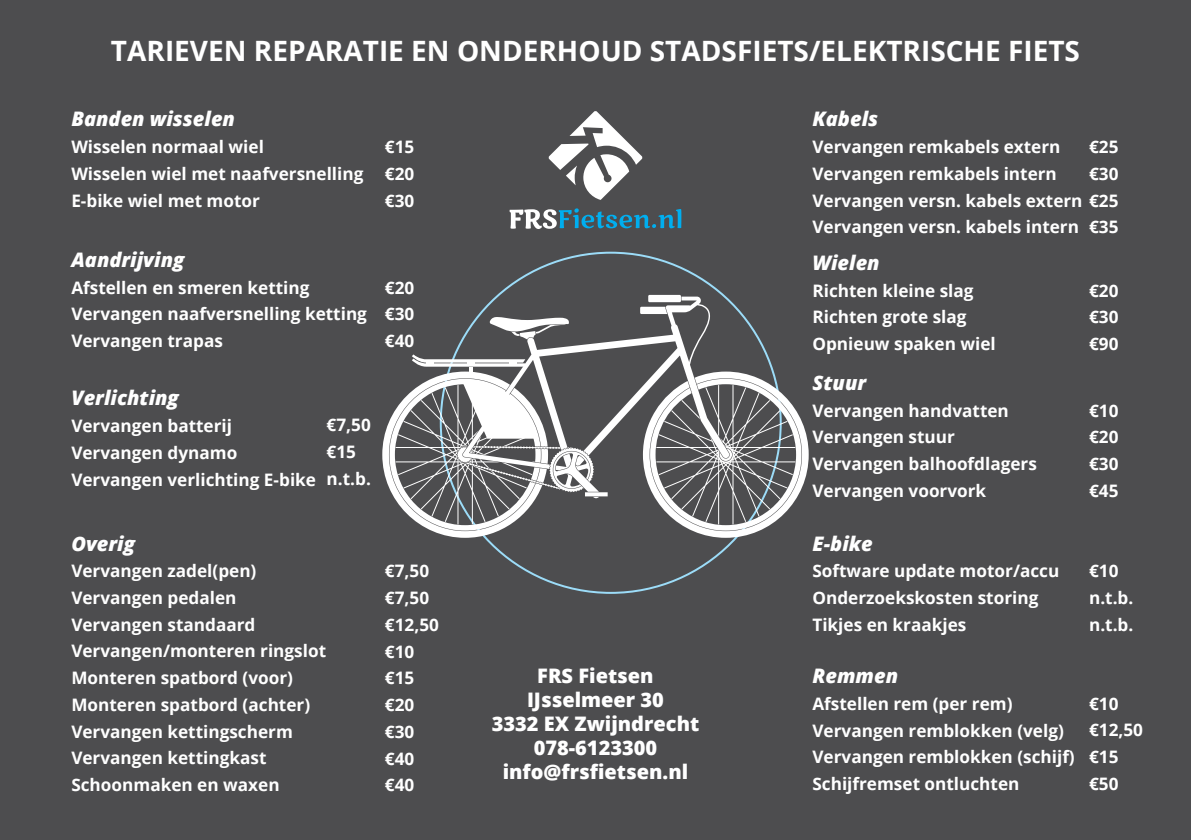
<style>
.page{position:relative;width:1191px;height:840px;background:#fff}
.page>*{position:absolute;margin:0;border:0;box-sizing:border-box;transform-origin:0 0}
.t1{font:700 28px "Open Sans";color:#fff}
.zwart{font:italic 800 20px "Open Sans";color:#fff}
.t2{font:800 20px/24px "Open Sans";color:#fff;text-align:center}
.zwart-2{font:700 17.2px/26.8px "Open Sans";color:#fff}
</style>
<div class="page">
<div style="left:0;top:0;width:1191px;height:839px;background:#4d4d4f"></div>
<svg style="left:382px;top:295px;width:426px;height:242px;fill:#4d4d4f"></svg>
<svg style="left:412px;top:354px;width:113px;height:19px"></svg>
<svg style="left:682px;top:303px;width:29px;height:77px"></svg>
<svg style="left:548px;top:111px;width:94px;height:89px"></svg>
<svg style="left:509px;top:208px;width:172px;height:21px;background:#547b8b"></svg>
<p class="t1" style="left:111px;top:31px;width:970px">TARIEVEN REPARATIE EN ONDERHOUD STADSFIETS/ELEKTRISCHE FIETS</p>
<p class="zwart" style="left:71px;top:104px;width:165px">Banden wisselen</p>
<p class="zwart-2" style="left:71px;top:133px;width:194px">Wisselen normaal wiel</p>
<p class="zwart-2" style="left:71px;top:160px;width:293px">Wisselen wiel met naafversnelling<br>E-bike wiel met motor</p>
<p class="zwart-2" style="left:385px;top:133px;width:31px;text-align:justify">€15 €20 €30</p>
<p class="zwart" style="left:71px;top:244px;width:114px">Aandrijving</p>
<p class="zwart-2" style="left:71px;top:273px;width:240px">Afstellen en smeren ketting</p>
<p class="zwart-2" style="left:71px;top:300px;width:297px">Vervangen naafversnelling ketting</p>
<p class="zwart-2" style="left:71px;top:327px;width:153px">Vervangen trapas</p>
<p class="zwart-2" style="left:385px;top:273px;width:31px">€20</p>
<p class="zwart-2" style="left:385px;top:300px;width:31px">€30</p>
<p class="zwart-2" style="left:385px;top:327px;width:31px">€40</p>
<p class="zwart" style="left:71px;top:382px;width:109px">Verlichting</p>
<p class="zwart-2" style="left:71px;top:412px;width:162px">Vervangen batterij</p>
<p class="zwart-2" style="left:71px;top:438px;width:167px">Vervangen dynamo</p>
<p class="zwart-2" style="left:71px;top:465px;width:246px">Vervangen verlichting E-bike</p>
<p class="zwart-2" style="left:327px;top:411px;width:46px">€7,50 €15 n.t.b.</p>
<p class="zwart" style="left:71px;top:527px;width:65px">Overig</p>
<p class="zwart-2" style="left:71px;top:557px;width:187px">Vervangen zadel(pen)</p>
<p class="zwart-2" style="left:71px;top:583px;width:167px">Vervangen pedalen</p>
<p class="zwart-2" style="left:71px;top:610px;width:186px">Vervangen standaard</p>
<p class="zwart-2" style="left:71px;top:637px;width:256px">Vervangen/monteren ringslot</p>
<p class="zwart-2" style="left:71px;top:663px;width:223px">Monteren spatbord (voor)</p>
<p class="zwart-2" style="left:71px;top:690px;width:240px">Monteren spatbord (achter)</p>
<p class="zwart-2" style="left:71px;top:717px;width:223px">Vervangen kettingscherm</p>
<p class="zwart-2" style="left:71px;top:744px;width:197px">Vervangen kettingkast</p>
<p class="zwart-2" style="left:71px;top:770px;width:210px">Schoonmaken en waxen</p>
<p class="zwart-2" style="left:385px;top:557px;width:56px">€7,50 €7,50 €12,50 €10 €15 €20 €30 €40 €40</p>
<p class="t2" style="left:492px;top:662px;width:209px">FRS Fietsen<br>IJsselmeer 30<br>3332 EX Zwijndrecht<br>078-6123300 info@frsfietsen.nl</p>
<p class="zwart" style="left:812px;top:104px;width:67px">Kabels</p>
<p class="zwart-2" style="left:812px;top:133px;width:249px">Vervangen remkabels extern</p>
<p class="zwart-2" style="left:812px;top:160px;width:246px">Vervangen remkabels intern</p>
<p class="zwart-2" style="left:812px;top:186px;width:307px">Vervangen versn. kabels extern €25</p>
<p class="zwart-2" style="left:812px;top:213px;width:268px">Vervangen versn. kabels intern</p>
<p class="zwart-2" style="left:1089px;top:133px;width:31px">€25</p>
<p class="zwart-2" style="left:1089px;top:160px;width:31px">€30</p>
<p class="zwart-2" style="left:1089px;top:213px;width:31px">€35</p>
<p class="zwart" style="left:812px;top:247px;width:69px">Wielen</p>
<p class="zwart-2" style="left:812px;top:276px;width:163px">Richten kleine slag</p>
<p class="zwart-2" style="left:812px;top:303px;width:156px">Richten grote slag</p>
<p class="zwart-2" style="left:812px;top:330px;width:185px">Opnieuw spaken wiel</p>
<p class="zwart" style="left:812px;top:367px;width:55px">Stuur</p>
<p class="zwart-2" style="left:812px;top:396px;width:198px">Vervangen handvatten</p>
<p class="zwart-2" style="left:812px;top:423px;width:144px">Vervangen stuur</p>
<p class="zwart-2" style="left:812px;top:450px;width:226px">Vervangen balhoofdlagers</p>
<p class="zwart-2" style="left:812px;top:476px;width:175px">Vervangen voorvork</p>
<p class="zwart" style="left:812px;top:527px;width:62px">E-bike</p>
<p class="zwart-2" style="left:812px;top:557px;width:248px">Software update motor/accu</p>
<p class="zwart-2" style="left:812px;top:583px;width:227px">Onderzoekskosten storing</p>
<p class="zwart-2" style="left:812px;top:610px;width:155px">Tikjes en kraakjes</p>
<p class="zwart" style="left:812px;top:660px;width:87px">Remmen</p>
<p class="zwart-2" style="left:812px;top:689px;width:202px">Afstellen rem (per rem)</p>
<p class="zwart-2" style="left:812px;top:716px;width:253px">Vervangen remblokken (velg)</p>
<p class="zwart-2" style="left:812px;top:742px;width:264px">Vervangen remblokken (schijf)<br>Schijfremset ontluchten</p>
<p class="zwart-2" style="left:1089px;top:276px;width:31px">€20</p>
<p class="zwart-2" style="left:1089px;top:303px;width:31px">€30</p>
<p class="zwart-2" style="left:1089px;top:330px;width:31px">€90</p>
<p class="zwart-2" style="left:1089px;top:396px;width:31px">€10</p>
<p class="zwart-2" style="left:1089px;top:423px;width:31px">€20</p>
<p class="zwart-2" style="left:1089px;top:450px;width:31px">€30</p>
<p class="zwart-2" style="left:1089px;top:476px;width:31px">€45</p>
<p class="zwart-2" style="left:1089px;top:557px;width:31px">€10</p>
<p class="zwart-2" style="left:1089px;top:583px;width:46px">n.t.b.</p>
<p class="zwart-2" style="left:1089px;top:610px;width:46px">n.t.b.</p>
<p class="zwart-2" style="left:1089px;top:689px;width:56px">€10 €12,50 €15 €50</p>
</div>
